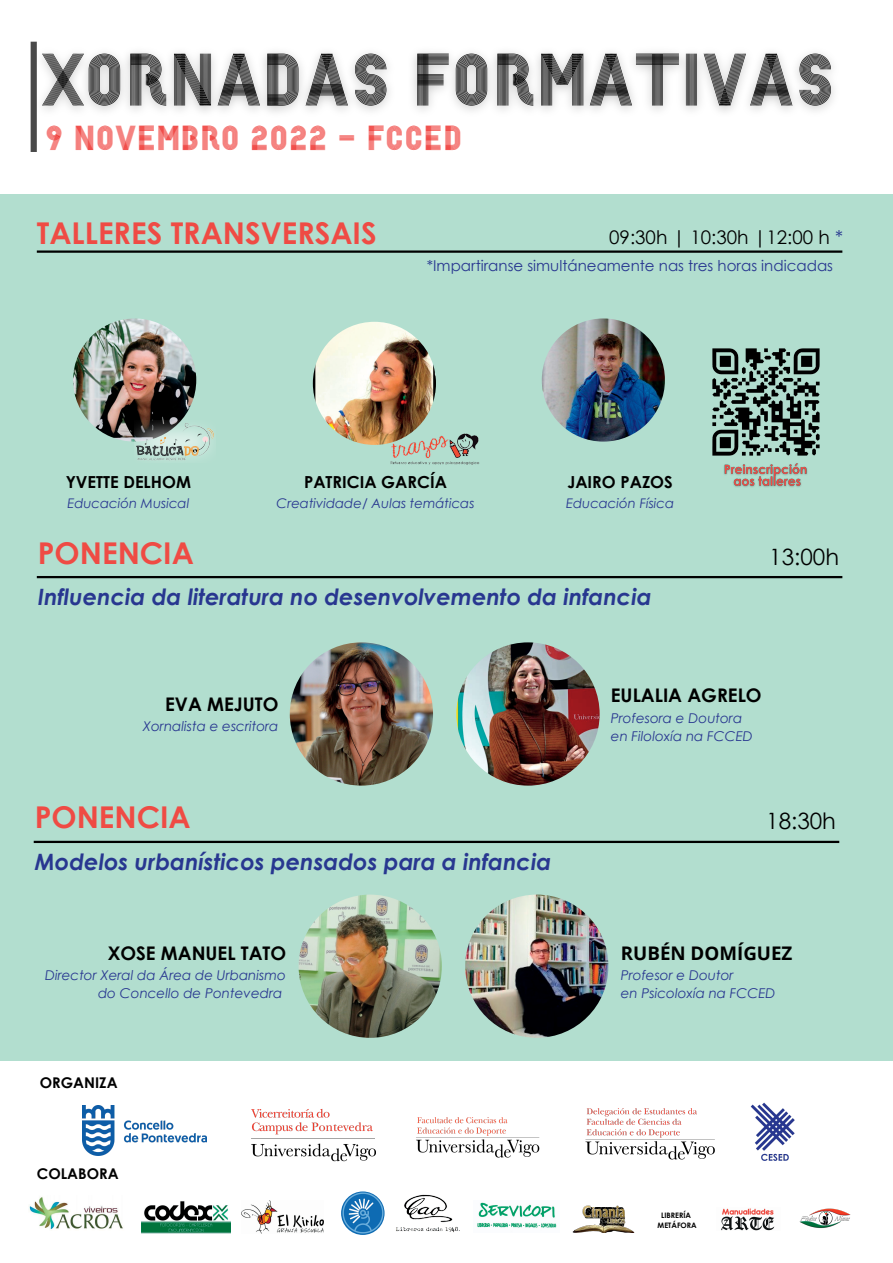
<style>
.page{position:relative;width:893px;height:1263px;background:#b2decf}
.page>*{position:absolute;margin:0;border:0;box-sizing:border-box;transform-origin:0 0}
.t1{font:700 30px "Century Gothic";color:#ef4b44}
.t2{font:700 30px "Campus";color:#ee2b27}
.t3{font:italic 700 22.5px "Century Gothic";color:#283790}
.t4{font:22.5px "Century Gothic";color:#000}
.t5{font:700 18.75px "Century Gothic";color:#000}
.t6{font:18.75px "Century Gothic";color:#000}
.t7{font:700 18.75px "Open Sans";color:#000}
.t8{font:700 16.58px "Century Gothic";color:#000}
.t9{font:15px "Century Gothic";color:#283790}
.t10{font:700 14.77px "Century Gothic";color:#000}
.t11{font:italic 13.5px/18.6px "Century Gothic";color:#283790}
.t12{font:italic 13.27px "Century Gothic";color:#283790}
.t13{font:700 7.5px/10.1px "Century Gothic";color:#000;text-align:center}
.s1{color:#283790}
</style>
<div class="page">
<hr style="left:37px;top:250px;width:805px;height:3px;background:#000">
<img style="left:73px;top:318px;width:123px;height:124px;border-radius:50%">
<img style="left:388px;top:426px;width:92px;height:39px">
<img style="left:313px;top:322px;width:123px;height:123px;border-radius:50%">
<img style="left:542px;top:318px;width:123px;height:124px;border-radius:50%">
<img style="left:135px;top:420px;width:79px;height:40px">
<div style="left:0;top:1061px;width:893px;height:202px;background:#fff"></div>
<img style="left:290px;top:642px;width:143px;height:144px;border-radius:50%">
<img style="left:456px;top:642px;width:143px;height:144px;border-radius:50%">
<hr style="left:37px;top:576px;width:805px;height:2px;background:#000">
<hr style="left:34px;top:841px;width:805px;height:2px;background:#000">
<img style="left:298px;top:894px;width:144px;height:144px;border-radius:50%">
<img style="left:465px;top:894px;width:143px;height:144px;border-radius:50%">
<div style="left:0;top:0;width:893px;height:194px;background:#fff"></div>
<div style="left:31px;top:42px;width:6px;height:110px;background:#494949"></div>
<img style="left:572px;top:1205px;width:62px;height:27px">
<img style="left:477px;top:1202px;width:80px;height:26px">
<img style="left:29px;top:1197px;width:94px;height:32px">
<img style="left:141px;top:1201px;width:90px;height:32px">
<img style="left:341px;top:1191px;width:43px;height:44px;border-radius:50%">
<img style="left:242px;top:1200px;width:82px;height:33px">
<img style="left:721px;top:1208px;width:54px;height:23px">
<img style="left:799px;top:1208px;width:52px;height:20px">
<img style="left:396px;top:1194px;width:64px;height:39px">
<img style="left:712px;top:348px;width:108px;height:108px">
<img style="left:750px;top:1102px;width:45px;height:59px">
<img style="left:585px;top:1108px;width:130px;height:52px">
<img style="left:416px;top:1117px;width:124px;height:41px">
<img style="left:82px;top:1105px;width:124px;height:50px">
<img style="left:251px;top:1109px;width:124px;height:53px">
<img style="left:30px;top:41px;width:804px;height:104px">
<img style="left:724px;top:463px;width:84px;height:24px">
<h1 class="t2" style="left:44px;top:114px;width:420px">9 NOVEMBRO 2022 - FCCED</h1>
<h1 class="t1" style="left:37px;top:214px;width:341px">TALLERES TRANSVERSAIS</h1>
<h3 class="t6" style="left:609px;top:225px;width:235px">09:30h | 10:30h |12:00 h <span class="s1">*</span></h3>
<p class="t8" style="left:66px;top:471px;width:127px">YVETTE DELHOM</p>
<p class="t12" style="left:67px;top:494px;width:123px">Educación Musical</p>
<p class="t9" style="left:427px;top:255px;width:408px">*Impartiranse simultáneamente nas tres horas indicadas</p>
<p class="t8" style="left:304px;top:471px;width:144px">PATRICIA GARCÍA</p>
<p class="t12" style="left:276px;top:494px;width:199px">Creatividade/ Aulas temáticas</p>
<p class="t8" style="left:567px;top:472px;width:107px">JAIRO PAZOS</p>
<p class="t12" style="left:566px;top:495px;width:110px">Educación Física</p>
<h1 class="t1" style="left:38px;top:533px;width:157px">PONENCIA</h1>
<h2 class="t4" style="left:769px;top:542px;width:71px">13:00h</h2>
<h2 class="t3" style="left:38px;top:583px;width:615px">Influencia da literatura no desenvolvemento da infancia</h2>
<h3 class="t5" style="left:165px;top:692px;width:115px">EVA MEJUTO</h3>
<p class="t11" style="left:143px;top:716px;width:137px">Xornalista e escritora</p>
<h3 class="t5" style="left:611px;top:684px;width:152px">EULALIA AGRELO</h3>
<p class="t11" style="left:611px;top:708px;width:144px">Profesora e Doutora en Filoloxía na FCCED</p>
<h1 class="t1" style="left:35px;top:798px;width:157px">PONENCIA</h1>
<h2 class="t4" style="left:766px;top:807px;width:71px">18:30h</h2>
<h2 class="t3" style="left:35px;top:847px;width:518px">Modelos urbanísticos pensados para a infancia</h2>
<h3 class="t5" style="left:108px;top:941px;width:180px">XOSE MANUEL TATO</h3>
<p class="t11" style="left:45px;top:965px;width:242px;text-align:right">Director Xeral da Área de Urbanismo do Concello de Pontevedra</p>
<p class="t10" style="left:40px;top:1073px;width:79px">ORGANIZA</p>
<p class="t10" style="left:37px;top:1164px;width:83px">COLABORA</p>
<h3 class="t7" style="left:621px;top:939px;width:173px">RUBÉN DOMÍGUEZ</h3>
<p class="t11" style="left:621px;top:965px;width:156px">Profesor e Doutor<br>en Psicoloxía na FCCED</p>
<p class="t13" style="left:657px;top:1210px;width:41px">LIBRERÍA<br>METÁFORA</p>
</div>
